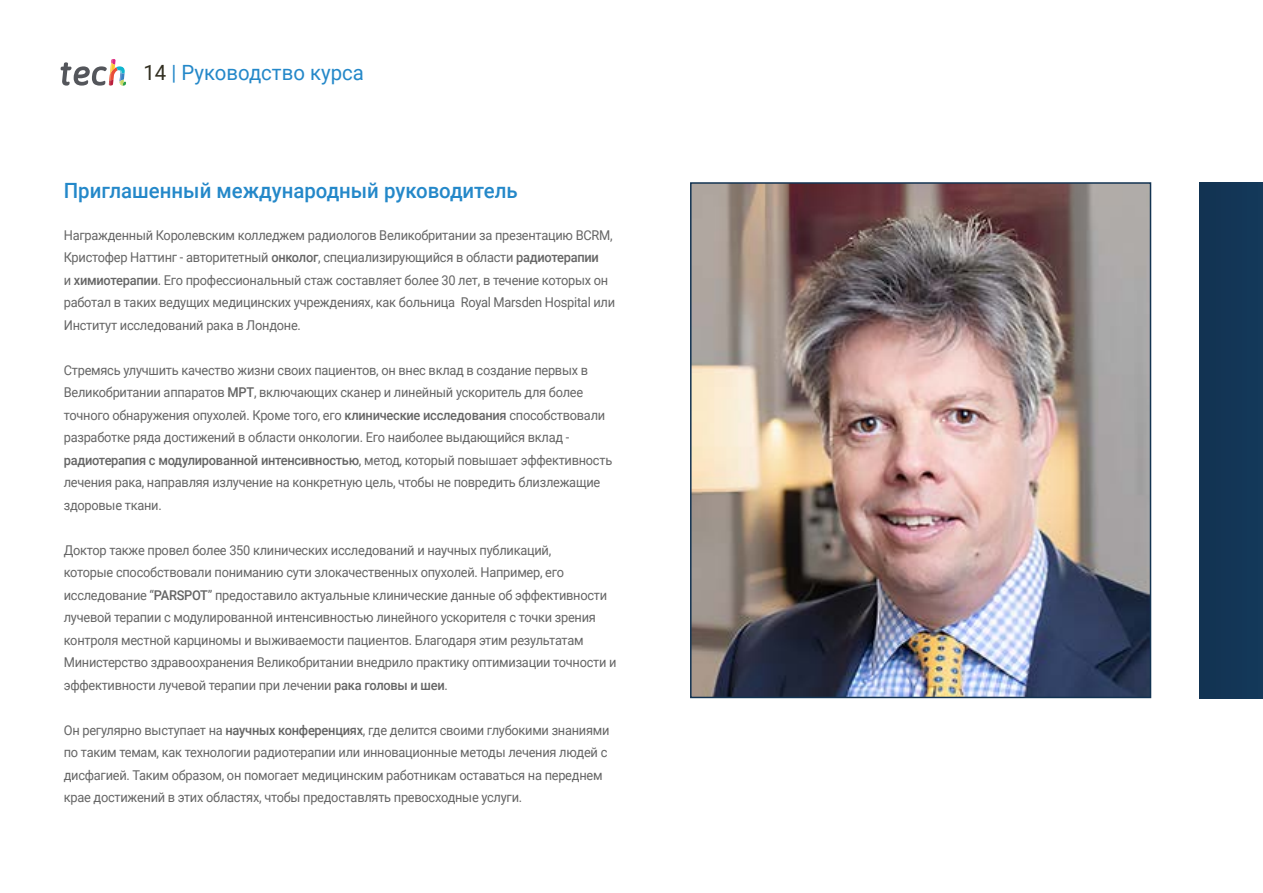
<style>
.page{position:relative;width:1263px;height:893px;background:#fff}
.page>*{position:absolute;margin:0;border:0;box-sizing:border-box;transform-origin:0 0}
.t1{font:500 21px "Roboto";color:#2488c9}
.t2{font:21px "Roboto";color:#2488c9}
.t3{font:13.5px/22.5px "Roboto";letter-spacing:-.02em;color:#656565;scale:.95 1}
.s1{color:#312e20}
.s2{font-weight:500}
</style>
<div class="page">
<div style="left:1199px;top:182px;width:64px;height:516px;background:#133556"></div>
<img style="left:693px;top:185px;width:455px;height:510px">
<div style="left:690px;top:182px;width:461px;height:516px;border:2px solid #123352"></div>
<svg style="left:61px;top:59px;width:65px;height:27px"></svg>
<h1 class="t2" style="left:144px;top:57px;width:222px"><span class="s1">14</span> | Руководство курса</h1>
<h1 class="t1" style="left:64px;top:176px;width:455px">Приглашенный международный руководитель</h1>
<p class="t3" style="left:64px;top:223px;width:582px">Награжденный Королевским колледжем радиологов Великобритании за презентацию BCRM, Кристофер Наттинг - авторитетный <span class="s2">онколог</span>, специализирующийся в области <span class="s2">радиотерапии<br></span>и <span class="s2">химиотерапии</span>. Его профессиональный стаж составляет более 30 лет, в течение которых он работал в таких ведущих медицинских учреждениях, как больница Royal Marsden Hospital или Институт исследований рака в Лондоне.</p>
<p class="t3" style="left:64px;top:358px;width:579px">Стремясь улучшить качество жизни своих пациентов, он внес вклад в создание первых в Великобритании аппаратов <span class="s2">МРТ</span>, включающих сканер и линейный ускоритель для более точного обнаружения опухолей. Кроме того, его <span class="s2">клинические исследования</span> способствовали разработке ряда достижений в области онкологии. Его наиболее выдающийся вклад - <span class="s2">радиотерапия с модулированной интенсивностью</span>, метод, который повышает эффективность лечения рака, направляя излучение на конкретную цель, чтобы не повредить близлежащие здоровые ткани.</p>
<p class="t3" style="left:64px;top:538px;width:583px">Доктор также провел более 350 клинических исследований и научных публикаций,<br>которые способствовали пониманию сути злокачественных опухолей. Например, его исследование “<span class="s2">PARSPOT</span>” предоставило актуальные клинические данные об эффективности лучевой терапии с модулированной интенсивностью линейного ускорителя с точки зрения контроля местной карциномы и выживаемости пациентов. Благодаря этим результатам Министерство здравоохранения Великобритании внедрило практику оптимизации точности и эффективности лучевой терапии при лечении <span class="s2">рака головы и шеи</span>.</p>
<p class="t3" style="left:64px;top:718px;width:576px">Он регулярно выступает на <span class="s2">научных конференциях</span>, где делится своими глубокими знаниями по таким темам, как технологии радиотерапии или инновационные методы лечения людей с дисфагией. Таким образом, он помогает медицинским работникам оставаться на переднем крае достижений в этих областях, чтобы предоставлять превосходные услуги.</p>
</div>
